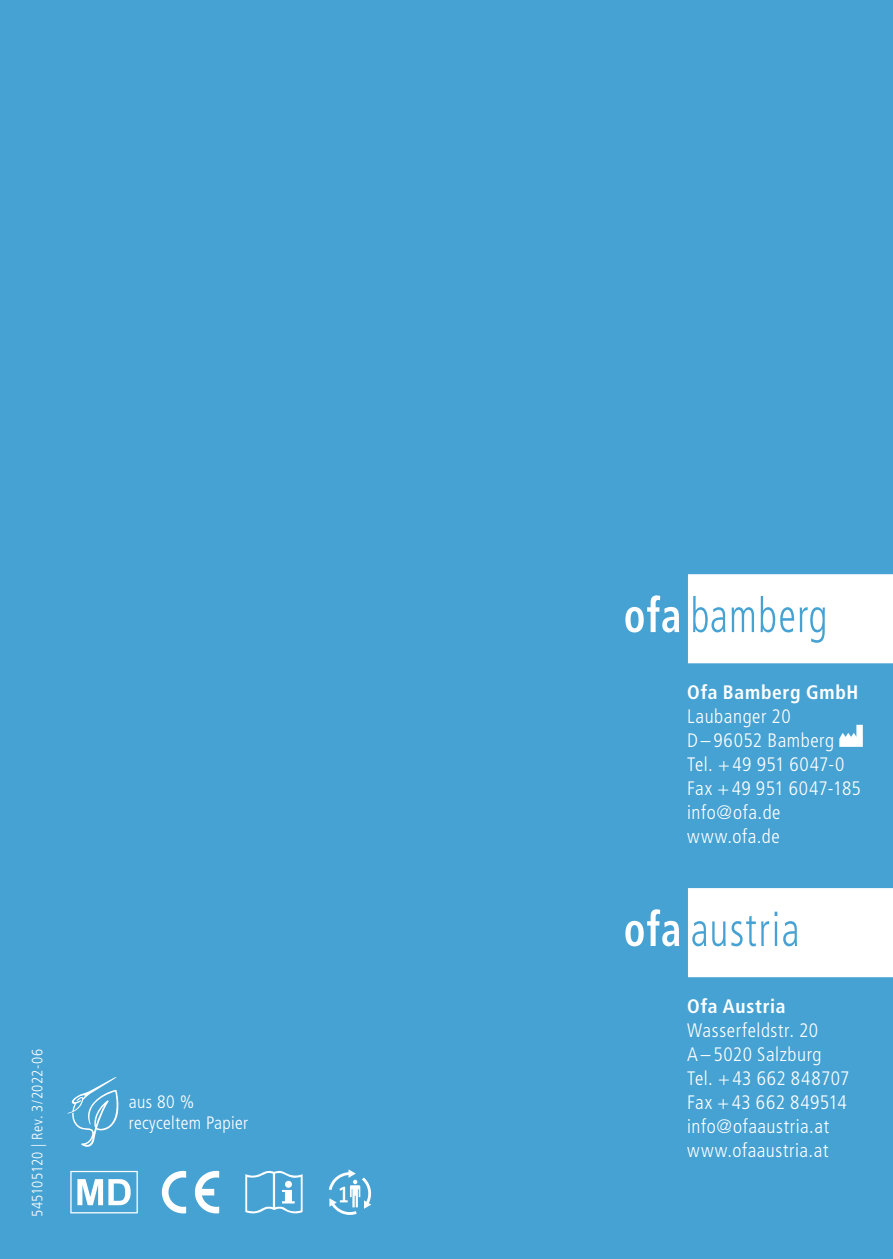
<style>
.page{position:relative;width:893px;height:1259px;background:#46a2d3}
.page>*{position:absolute;margin:0;border:0;box-sizing:border-box;transform-origin:0 0}
.t1{font:300 condensed 19.5px/24px "Frutiger";letter-spacing:.025em;color:#fff}
.t2{font:700 condensed 19.5px "Frutiger LT Com";letter-spacing:.035em;color:#fff}
.t3{font:300 condensed 18px/21px "Frutiger";letter-spacing:.02em;color:#fff}
.t4{font:300 condensed 15px "Frutiger";letter-spacing:.025em;color:#fff}
</style>
<div class="page">
<svg style="left:839px;top:725px;width:24px;height:22px"></svg>
<svg style="left:688px;top:574px;width:205px;height:89px;background:#f2f8fc"></svg>
<svg style="left:625px;top:595px;width:54px;height:37px"></svg>
<div style="left:688px;top:888px;width:205px;height:89px;background:#fff"></div>
<svg style="left:625px;top:909px;width:54px;height:37px"></svg>
<svg style="left:245px;top:1170px;width:58px;height:44px"></svg>
<svg style="left:162px;top:1171px;width:57px;height:42px"></svg>
<svg style="left:70px;top:1171px;width:68px;height:42px"></svg>
<svg style="left:329px;top:1169px;width:42px;height:46px"></svg>
<svg style="left:67px;top:1077px;width:52px;height:70px"></svg>
<p class="t4" style="left:29px;top:1217px;width:170px;rotate:-90deg">545105120 | Rev. 3/2022-06</p>
<p class="t3" style="left:129px;top:1091px;width:121px">aus 80 % recyceltem Papier</p>
<p class="t2" style="left:687px;top:680px;width:173px">Ofa Bamberg GmbH</p>
<p class="t1" style="left:687px;top:704px;width:175px">Laubanger 20<br>D – 96052 Bamberg<br>Tel. +49 951 6047-0<br>Fax +49 951 6047-185 info@ofa.de www.ofa.de</p>
<p class="t2" style="left:687px;top:994px;width:100px">Ofa Austria</p>
<p class="t1" style="left:687px;top:1018px;width:164px">Wasserfeldstr. 20<br>A – 5020 Salzburg<br>Tel. +43 662 848707<br>Fax +43 662 849514 info@ofaaustria.at www.ofaaustria.at</p>
</div>
